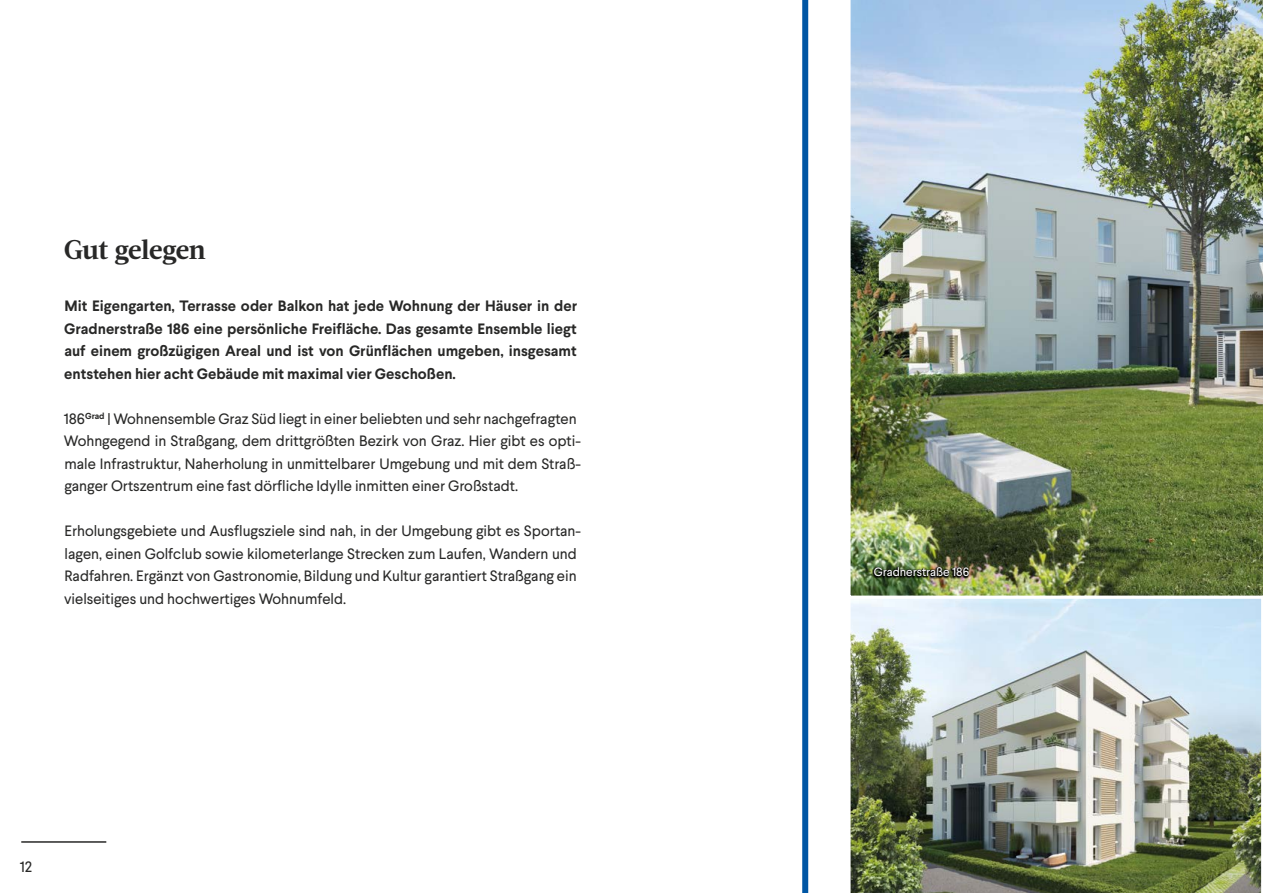
<style>
.page{position:relative;width:1263px;height:893px;background:#fff}
.page>*{position:absolute;margin:0;border:0;box-sizing:border-box;transform-origin:0 0}
.t1{font:700 27px "Acta";letter-spacing:-.015em;color:#282827}
.t2{font:15px/22.5px "Larsseit";color:#282827}
.t3{font:700 15px/22.5px "Larsseit";color:#282827;text-align:justify}
.t4{font:12px "Larsseit";color:#fff}
</style>
<div class="page">
<img style="left:850px;top:599px;width:412px;height:294px">
<img style="left:850px;top:0;width:413px;height:599px">
<div style="left:802px;top:0;width:6px;height:893px;background:#0056a4"></div>
<svg style="left:872px;top:566px;width:98px;height:13px"></svg>
<hr style="left:21px;top:841px;width:85px;height:2px;background:#282827">
<h1 class="t1" style="left:64px;top:233px;width:143px">Gut gelegen</h1>
<p class="t3" style="left:64px;top:295px;width:514px">Mit Eigengarten, Terrasse oder Balkon hat jede Wohnung der Häuser in der Gradnerstraße 186 eine persönliche Freifläche. Das gesamte Ensemble liegt auf einem großzügigen Areal und ist von Grünflächen umgeben, insgesamt entstehen hier acht Gebäude mit maximal vier Geschoßen.</p>
<p class="t2" style="left:64px;top:407px;width:519px">186<sup>Grad</sup> | Wohnensemble Graz Süd liegt in einer beliebten und sehr nachgefragten Wohngegend in Straßgang, dem drittgrößten Bezirk von Graz. Hier gibt es opti&shy;male Infrastruktur, Naherholung in unmittelbarer Umgebung und mit dem Straß&shy;ganger Ortszentrum eine fast dörfliche Idylle inmitten einer Großstadt.</p>
<p class="t2" style="left:64px;top:520px;width:518px">Erholungsgebiete und Ausflugsziele sind nah, in der Umgebung gibt es Sportan&shy;lagen, einen Golfclub sowie kilometerlange Strecken zum Laufen, Wandern und Radfahren. Ergänzt von Gastronomie, Bildung und Kultur garantiert Straßgang ein vielseitiges und hochwertiges Wohnumfeld.</p>
<p class="t2" style="left:20px;top:855px;width:14px">12</p>
<p class="t4" style="left:874px;top:564px;width:97px">Gradnerstraße 186</p>
</div>
